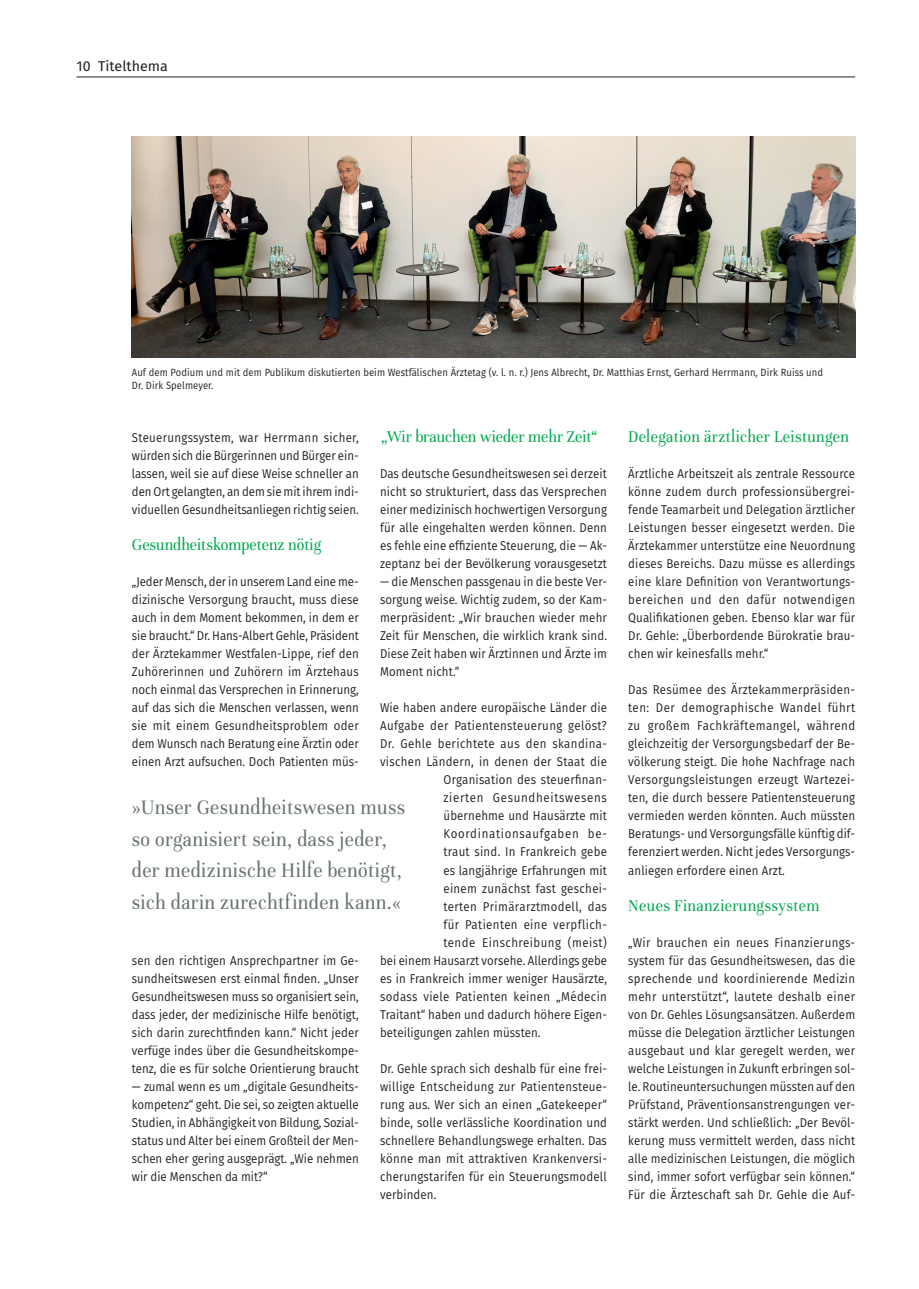
<style>
.page{position:relative;width:919px;height:1289px;background:#fff}
.page>*{position:absolute;margin:0;border:0;box-sizing:border-box;transform-origin:0 0}
.t1{font:22.5px/31.5px "Unna";letter-spacing:.02em;color:#697374;scale:.9 1}
.t2{font:18px "Unna";letter-spacing:.02em;color:#00a94e;scale:.9 1}
.t3{font:18px "Unna";color:#00a94e;scale:.9 1}
.t4{font:14.25px "Fira Sans";color:#231f20}
.t5{font:12.75px/18px "Fira Sans";letter-spacing:.01em;color:#231f20;text-align:justify;scale:.9 1}
.t6{font:12.75px "Fira Sans";letter-spacing:.035em;color:#231f20;scale:.9 1}
.t7{font:12.75px "Fira Sans";letter-spacing:.06em;color:#231f20;scale:.9 1}
.t8{font:12.75px "Fira Sans";letter-spacing:.03em;color:#231f20;scale:.9 1}
.t9{font:12.75px "Fira Sans";letter-spacing:.04em;color:#231f20;scale:.9 1}
.t10{font:10.5px/13.5px "Fira Sans";letter-spacing:.01em;color:#231f20;scale:.9 1}
</style>
<div class="page">
<img style="left:132px;top:136px;width:723px;height:221px">
<hr style="left:77px;top:77px;width:778px;height:1px;background:#231f20">
<p class="t4" style="left:77px;top:55px;width:93px">10 Titelthema</p>
<p class="t10" style="left:132px;top:365px;width:769px">Auf dem Podium und mit dem Publikum diskutierten beim Westfälischen Ärztetag (v. l. n. r.) Jens Albrecht, Dr. Matthias Ernst, Gerhard Herrmann, Dirk Ruiss und<br>Dr. Dirk Spelmeyer.</p>
<h2 class="t3" style="left:380px;top:424px;width:243px">„Wir brauchen wieder mehr Zeit“</h2>
<p class="t5" style="left:380px;top:464px;width:253px">Das deutsche Gesundheitswesen sei derzeit nicht so strukturiert, dass das Versprechen einer medizinisch hochwertigen Versorgung für alle eingehalten werden können. Denn es fehle eine effiziente Steuerung, die — Ak&shy;zeptanz bei der Bevölkerung vorausgesetzt</p>
<p class="t5" style="left:380px;top:572px;width:254px">— die Menschen passgenau in die beste Ver&shy;sorgung weise. Wichtig zudem, so der Kam&shy;merpräsident: „Wir brauchen wieder mehr Zeit für Menschen, die wirklich krank sind.<br>Diese Zeit haben wir Ärztinnen und Ärzte im Moment nicht.“</p>
<p class="t5" style="left:380px;top:698px;width:253px">Wie haben andere europäische Länder die</p>
<p class="t6" style="left:380px;top:716px;width:253px">Aufgabe der Patientensteuerung gelöst?</p>
<p class="t6" style="left:380px;top:734px;width:253px">Dr. Gehle berichtete aus den skandina-</p>
<p class="t5" style="left:380px;top:752px;width:253px">vischen Ländern, in denen der Staat die</p>
<p class="t5" style="left:443px;top:770px;width:183px">Organisation des steuerfinan-</p>
<p class="t7" style="left:443px;top:788px;width:183px">zierten Gesundheitswesens</p>
<p class="t5" style="left:443px;top:806px;width:183px">übernehme und Hausärzte mit</p>
<p class="t7" style="left:443px;top:824px;width:183px">Koordinationsaufgaben be-</p>
<p class="t5" style="left:443px;top:842px;width:183px">traut sind. In Frankreich gebe</p>
<p class="t5" style="left:443px;top:860px;width:183px">es langjährige Erfahrungen mit</p>
<p class="t8" style="left:443px;top:878px;width:183px">einem zunächst fast geschei-</p>
<p class="t6" style="left:443px;top:896px;width:183px">terten Primärarztmodell, das</p>
<p class="t6" style="left:443px;top:914px;width:183px">für Patienten eine verpflich-</p>
<p class="t9" style="left:443px;top:932px;width:183px">tende Einschreibung (meist)</p>
<p class="t5" style="left:380px;top:950px;width:254px">bei einem Hausarzt vorsehe. Allerdings gebe</p>
<p class="t5" style="left:380px;top:968px;width:254px">es in Frankreich immer weniger Hausärzte,</p>
<p class="t6" style="left:380px;top:986px;width:253px">sodass viele Patienten keinen „Médecin</p>
<p class="t5" style="left:380px;top:1004px;width:253px">Traitant“ haben und dadurch höhere Eigen-</p>
<p class="t5" style="left:380px;top:1022px;width:180px">beteiligungen zahlen müssten.</p>
<p class="t5" style="left:380px;top:1058px;width:254px">Dr. Gehle sprach sich deshalb für eine frei&shy;willige Entscheidung zur Patientensteue&shy;rung aus. Wer sich an einen „Gatekeeper“ binde, solle verlässliche Koordination und schnellere Behandlungswege erhalten. Das könne man mit attraktiven Krankenversi&shy;cherungstarifen für ein Steuerungsmodell verbinden.</p>
<p class="t5" style="left:132px;top:428px;width:254px">Steuerungssystem, war Herrmann sicher, würden sich die Bürgerinnen und Bürger ein&shy;lassen, weil sie auf diese Weise schneller an den Ort gelangten, an dem sie mit ihrem indi&shy;viduellen Gesundheitsanliegen richtig seien.</p>
<h2 class="t3" style="left:132px;top:532px;width:212px">Gesundheitskompetenz nötig</h2>
<p class="t5" style="left:132px;top:572px;width:254px">„Jeder Mensch, der in unserem Land eine me&shy;dizinische Versorgung braucht, muss diese auch in dem Moment bekommen, in dem er sie braucht.“ Dr. Hans-Albert Gehle, Präsident der Ärztekammer Westfalen-Lippe, rief den Zuhörerinnen und Zuhörern im Ärztehaus noch einmal das Versprechen in Erinnerung, auf das sich die Menschen verlassen, wenn sie mit einem Gesundheitsproblem oder dem Wunsch nach Beratung eine Ärztin oder einen Arzt aufsuchen. Doch Patienten müs-</p>
<h1 class="t1" style="left:132px;top:790px;width:305px">»Unser Gesundheitswesen muss so organisiert sein, dass jeder, der medizinische Hilfe benötigt, sich darin zurechtfinden kann.«</h1>
<p class="t5" style="left:132px;top:950px;width:254px">sen den richtigen Ansprechpartner im Ge&shy;sundheitswesen erst einmal finden. „Unser Gesundheitswesen muss so organisiert sein, dass jeder, der medizinische Hilfe benötigt, sich darin zurechtfinden kann.“ Nicht jeder verfüge indes über die Gesundheitskompe&shy;tenz, die es für solche Orientierung braucht</p>
<p class="t5" style="left:132px;top:1076px;width:253px">— zumal wenn es um „digitale Gesundheits&shy;kompetenz“ geht. Die sei, so zeigten aktuelle Studien, in Abhängigkeit von Bildung, Sozial&shy;status und Alter bei einem Großteil der Men&shy;schen eher gering ausgeprägt. „Wie nehmen wir die Menschen da mit?“</p>
<h2 class="t2" style="left:628px;top:424px;width:247px">Delegation ärztlicher Leistungen</h2>
<p class="t5" style="left:628px;top:464px;width:253px">Ärztliche Arbeitszeit als zentrale Ressource könne zudem durch professionsübergrei&shy;fende Teamarbeit und Delegation ärztlicher Leistungen besser eingesetzt werden. Die Ärztekammer unterstütze eine Neuordnung dieses Bereichs. Dazu müsse es allerdings eine klare Definition von Verantwortungs&shy;bereichen und den dafür notwendigen Qualifikationen geben. Ebenso klar war für Dr. Gehle: „Überbordende Bürokratie brau&shy;chen wir keinesfalls mehr.“</p>
<p class="t5" style="left:628px;top:680px;width:254px">Das Resümee des Ärztekammerpräsiden&shy;ten: Der demographische Wandel führt zu großem Fachkräftemangel, während gleichzeitig der Versorgungsbedarf der Be&shy;völkerung steigt. Die hohe Nachfrage nach Versorgungsleistungen erzeugt Wartezei&shy;ten, die durch bessere Patientensteuerung vermieden werden könnten. Auch müssten Beratungs- und Versorgungsfälle künftig dif&shy;ferenziert werden. Nicht jedes Versorgungs&shy;anliegen erfordere einen Arzt.</p>
<h2 class="t2" style="left:628px;top:892px;width:214px">Neues Finanzierungssystem</h2>
<p class="t5" style="left:628px;top:932px;width:254px">„Wir brauchen ein neues Finanzierungs&shy;system für das Gesundheitswesen, das die sprechende und koordinierende Medizin mehr unterstützt“, lautete deshalb einer von Dr. Gehles Lösungsansätzen. Außerdem müsse die Delegation ärztlicher Leistungen ausgebaut und klar geregelt werden, wer welche Leistungen in Zukunft erbringen sol&shy;le. Routineuntersuchungen müssten auf den Prüfstand, Präventionsanstrengungen ver&shy;stärkt werden. Und schließlich: „Der Bevöl&shy;kerung muss vermittelt werden, dass nicht alle medizinischen Leistungen, die möglich sind, immer sofort verfügbar sein können.“ Für die Ärzteschaft sah Dr. Gehle die Auf-</p>
</div>
